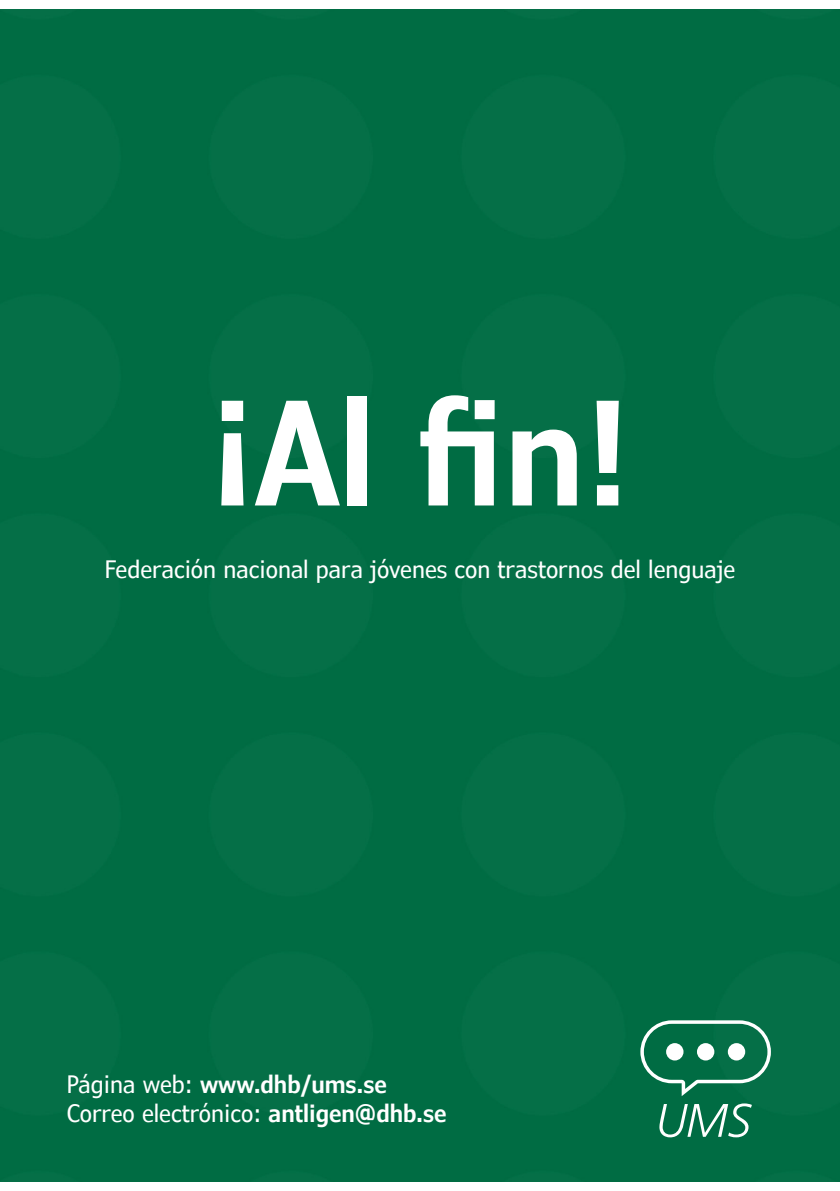
<style>
.page{position:relative;width:840px;height:1191px;background:#fff}
.page>*{position:absolute;margin:0;border:0;box-sizing:border-box;transform-origin:0 0}
.t1{font:600 condensed 144px "Verdana Pro";color:#fff}
.t2{font:600 condensed 24px/28.8px "Verdana Pro";color:#fff}
.t3{font:condensed 24px "Verdana Pro";color:#fff}
.s1{font-weight:400}
</style>
<div class="page">
<div style="left:0;top:9px;width:839px;height:1173px;background:#006c43"></div>
<svg style="left:640px;top:1020px;width:130px;height:76px;background:#23805c"></svg>
<div style="left:665px;top:1043px;width:18px;height:17px;background:#fff;border-radius:50%"></div>
<div style="left:696px;top:1043px;width:18px;height:17px;background:#fff;border-radius:50%"></div>
<div style="left:727px;top:1043px;width:17px;height:17px;background:#fff;border-radius:50%"></div>
<svg style="left:659px;top:1103px;width:92px;height:34px"></svg>
<p class="t1" style="left:209px;top:358px;width:422px">¡Al fin!</p>
<p class="t3" style="left:105px;top:554px;width:631px">Federación nacional para jóvenes con trastornos del lenguaje</p>
<p class="t2" style="left:67px;top:1070px;width:381px"><span class="s1">Página web:</span> www.dhb/ums.se<br><span class="s1">Correo electrónico:</span> antligen@dhb.se</p>
</div>
